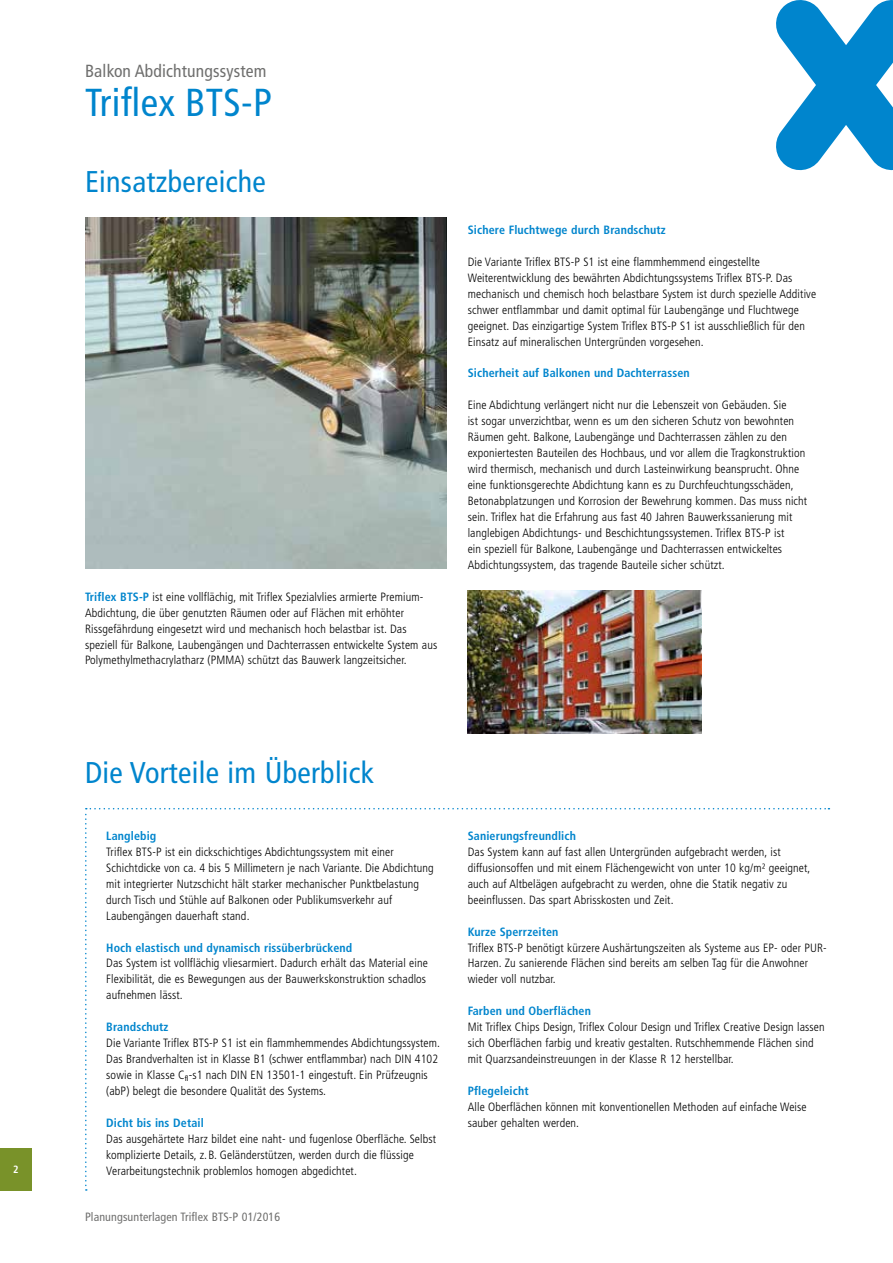
<style>
.page{position:relative;width:893px;height:1263px;background:#fff}
.page>*{position:absolute;margin:0;border:0;box-sizing:border-box;transform-origin:0 0}
.t1{font:condensed 39px "Frutiger LT Pro";letter-spacing:.01em;color:#0085cd}
.t2{font:condensed 30px "Frutiger LT Pro";letter-spacing:.01em;color:#0085cd}
.t3{font:condensed 17.55px "Frutiger LT Pro";letter-spacing:.01em;color:#6f6f6e}
.t4{font:300 condensed 12px/15.9px "Frutiger LT Pro";letter-spacing:.01em;color:#000}
.t5{font:700 condensed 12px "Frutiger LT Pro";letter-spacing:.01em;color:#0085cd}
.t6{font:condensed 12px "Frutiger LT Pro";letter-spacing:.01em;color:#6f6f6e}
.t7{font:700 condensed 10.5px "Frutiger LT Pro";color:#fff}
.s1{font-weight:700;color:#0085cd}
</style>
<div class="page">
<div style="left:0;top:1148px;width:32px;height:43px;background:#799229"></div>
<svg style="left:776px;top:0;width:117px;height:170px"></svg>
<img style="left:468px;top:590px;width:234px;height:143px">
<img style="left:85px;top:218px;width:361px;height:351px">
<p class="t7" style="left:13px;top:1163px;width:7px">2</p>
<h3 class="t3" style="left:85px;top:61px;width:183px">Balkon Abdichtungssystem</h3>
<h1 class="t1" style="left:85px;top:80px;width:188px">Triflex BTS-P</h1>
<h2 class="t2" style="left:85px;top:165px;width:182px">Einsatzbereiche</h2>
<p class="t4" style="left:85px;top:589px;width:354px"><span class="s1">Triflex BTS-P</span> ist eine vollflächig, mit Triflex Spezialvlies armierte Premium-Abdichtung, die über genutzten Räumen oder auf Flächen mit erhöhter Rissgefährdung eingesetzt wird und mechanisch hoch belastbar ist. Das speziell für Balkone, Laubengängen und Dachterrassen entwickelte System aus Polymethylmethacrylatharz (PMMA) schützt das Bauwerk langzeitsicher.</p>
<p class="t5" style="left:468px;top:223px;width:199px">Sichere Fluchtwege durch Brandschutz</p>
<p class="t4" style="left:468px;top:254px;width:350px">Die Variante Triflex BTS-P S1 ist eine flammhemmend eingestellte Weiterentwicklung des bewährten Abdichtungssystems Triflex BTS-P. Das mechanisch und chemisch hoch belastbare System ist durch spezielle Additive schwer entflammbar und damit optimal für Laubengänge und Fluchtwege geeignet. Das einzigartige System Triflex BTS-P S1 ist ausschließlich für den Einsatz auf mineralischen Untergründen vorgesehen.</p>
<p class="t5" style="left:468px;top:366px;width:223px">Sicherheit auf Balkonen und Dachterrassen</p>
<p class="t4" style="left:468px;top:397px;width:341px">Eine Abdichtung verlängert nicht nur die Lebenszeit von Gebäuden. Sie<br>ist sogar unverzichtbar, wenn es um den sicheren Schutz von bewohnten Räumen geht. Balkone, Laubengänge und Dachterrassen zählen zu den exponiertesten Bauteilen des Hochbaus, und vor allem die Tragkonstruktion wird thermisch, mechanisch und durch Lasteinwirkung beansprucht. Ohne eine funktionsgerechte Abdichtung kann es zu Durchfeuchtungsschäden, Betonabplatzungen und Korrosion der Bewehrung kommen. Das muss nicht sein. Triflex hat die Erfahrung aus fast 40 Jahren Bauwerkssanierung mit langlebigen Abdichtungs- und Beschichtungssystemen. Triflex BTS-P ist<br>ein speziell für Balkone, Laubengänge und Dachterrassen entwickeltes Abdichtungssystem, das tragende Bauteile sicher schützt.</p>
<h2 class="t2" style="left:85px;top:755px;width:291px">Die Vorteile im Überblick</h2>
<p class="t5" style="left:106px;top:828px;width:52px">Langlebig</p>
<p class="t4" style="left:106px;top:844px;width:329px">Triflex BTS-P ist ein dickschichtiges Abdichtungssystem mit einer Schichtdicke von ca. 4 bis 5 Millimetern je nach Variante. Die Abdichtung mit integrierter Nutzschicht hält starker mechanischer Punktbelastung durch Tisch und Stühle auf Balkonen oder Publikumsverkehr auf Laubengängen dauerhaft stand.</p>
<p class="t5" style="left:106px;top:940px;width:248px">Hoch elastisch und dynamisch rissüberbrückend</p>
<p class="t4" style="left:106px;top:955px;width:323px">Das System ist vollflächig vliesarmiert. Dadurch erhält das Material eine<br>Flexibilität, die es Bewegungen aus der Bauwerkskonstruktion schadlos aufnehmen lässt.</p>
<p class="t5" style="left:106px;top:1020px;width:64px">Brandschutz</p>
<p class="t4" style="left:106px;top:1035px;width:335px">Die Variante Triflex BTS-P S1 ist ein flammhemmendes Abdichtungssystem.<br>Das Brandverhalten ist in Klasse B1 (schwer entflammbar) nach DIN 4102 sowie in Klasse C<sub>fl</sub>-s1 nach DIN EN 13501-1 eingestuft. Ein Prüfzeugnis (abP) belegt die besondere Qualität des Systems.</p>
<p class="t5" style="left:106px;top:1115px;width:99px">Dicht bis ins Detail</p>
<p class="t4" style="left:106px;top:1131px;width:331px">Das ausgehärtete Harz bildet eine naht- und fugenlose Oberfläche. Selbst komplizierte Details, z.B. Geländerstützen, werden durch die flüssige<br>Verarbeitungstechnik problemlos homogen abgedichtet.</p>
<p class="t6" style="left:85px;top:1210px;width:197px">Planungsunterlagen Triflex BTS-P 01/2016</p>
<p class="t5" style="left:468px;top:828px;width:110px">Sanierungsfreundlich</p>
<p class="t4" style="left:468px;top:844px;width:344px">Das System kann auf fast allen Untergründen aufgebracht werden, ist diffusionsoffen und mit einem Flächengewicht von unter 10 kg/m² geeignet, auch auf Altbelägen aufgebracht zu werden, ohne die Statik negativ zu beeinflussen. Das spart Abrisskosten und Zeit.</p>
<p class="t5" style="left:468px;top:924px;width:92px">Kurze Sperrzeiten</p>
<p class="t4" style="left:468px;top:939px;width:360px">Triflex BTS-P benötigt kürzere Aushärtungszeiten als Systeme aus EP- oder PUR-<br>Harzen. Zu sanierende Flächen sind bereits am selben Tag für die Anwohner wieder voll nutzbar.</p>
<p class="t5" style="left:468px;top:1004px;width:125px">Farben und Oberflächen</p>
<p class="t4" style="left:468px;top:1019px;width:358px">Mit Triflex Chips Design, Triflex Colour Design und Triflex Creative Design lassen sich Oberflächen farbig und kreativ gestalten. Rutschhemmende Flächen sind mit Quarzsandeinstreuungen in der Klasse R 12 herstellbar.</p>
<p class="t5" style="left:468px;top:1084px;width:62px">Pflegeleicht</p>
<p class="t4" style="left:468px;top:1099px;width:340px">Alle Oberflächen können mit konventionellen Methoden auf einfache Weise sauber gehalten werden.</p>
</div>
